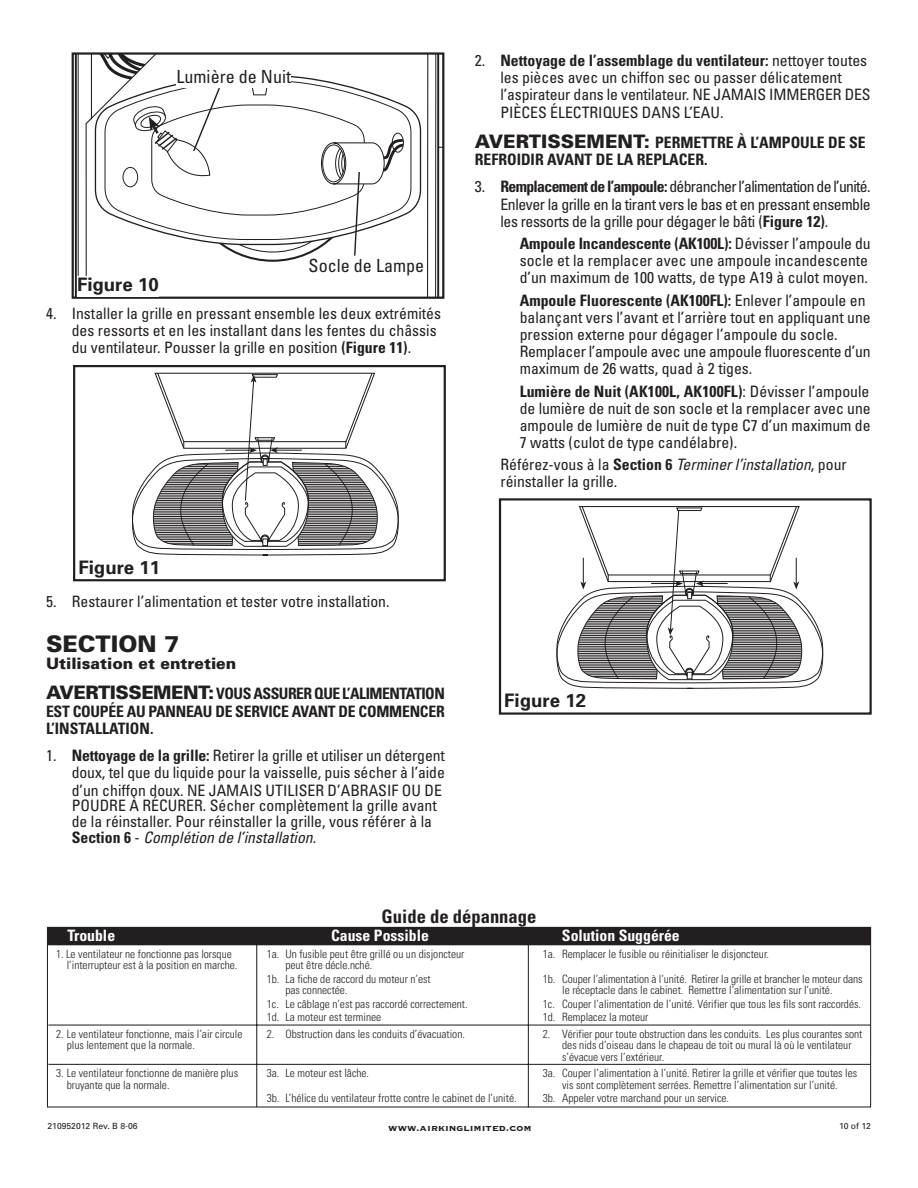
<style>
.page{position:relative;width:918px;height:1188px;background:#fff}
.page>*{position:absolute;margin:0;border:0;box-sizing:border-box;transform-origin:0 0}
.t1{font:900 22.8px "Univers";color:#231f20}
.t2{font:700 18.6px "Univers";color:#231f20}
.t3{font:700 condensed 18.6px "Univers";color:#231f20}
.t4{font:condensed 18.15px "Univers";color:#231f20}
.t5{font:condensed 15.75px/17.1px "Univers";color:#231f20}
.t6{font:700 condensed 15.75px/17.1px "Univers";letter-spacing:-.015em;color:#231f20}
.t7{font:700 condensed 15.75px/30.3px "Univers";letter-spacing:-.035em;color:#231f20}
.t8{font:700 condensed 15.75px "Univers";color:#fff}
.t9{font:300 condensed 11.4px/13.5px "Univers";color:#231f20}
.t10{font:700 11.4px "Copperplate";color:#231f20}
.t11{font:8.55px "Univers";color:#231f20}
.s1{font-weight:700}
.s2{font-weight:900;font-stretch:normal}
.s3{font-weight:900;font-stretch:normal;font-size:18.6px}
.s4{font-style:italic}
</style>
<div class="page">
<svg style="left:75px;top:55px;width:364px;height:241px"></svg>
<svg style="left:85px;top:55px;width:344px;height:241px"></svg>
<div style="left:72px;top:52px;width:372px;height:247px;border:2px solid #231f20"></div>
<div style="left:77px;top:276px;width:82px;height:20px;background:#fff"></div>
<svg style="left:90px;top:54px;width:353px;height:203px"></svg>
<div style="left:73px;top:365px;width:373px;height:216px;border:2px solid #231f20"></div>
<svg style="left:131px;top:372px;width:268px;height:184px"></svg>
<div style="left:499px;top:498px;width:373px;height:217px;border:2px solid #231f20"></div>
<svg style="left:556px;top:506px;width:268px;height:183px"></svg>
<div style="left:49px;top:929px;width:820px;height:16px;background:#231f20"></div>
<div style="left:47px;top:927px;width:824px;height:181px;border:1px solid #231f20"></div>
<hr style="left:256px;top:936px;width:1px;height:171px;background:#231f20">
<hr style="left:528px;top:937px;width:1px;height:171px;background:#231f20">
<hr style="left:48px;top:1025px;width:823px;height:1px;background:#231f20">
<hr style="left:48px;top:1064px;width:823px;height:1px;background:#231f20">
<p class="t4" style="left:177px;top:70px;width:116px">Lumière de Nuit</p>
<p class="t2" style="left:77px;top:278px;width:83px">Figure 10</p>
<p class="t4" style="left:309px;top:259px;width:117px">Socle de Lampe</p>
<p class="t5" style="left:72px;top:306px;width:371px;text-indent:-26px">4. Installer la grille en pressant ensemble les deux extrémités des ressorts et en les installant dans les fentes du châssis du ventilateur. Pousser la grille en position <span class="s1">(Figure 11)</span>.</p>
<p class="t2" style="left:78px;top:560px;width:83px">Figure 11</p>
<p class="t5" style="left:46px;top:594px;width:345px">5. Restaurer l’alimentation et tester votre installation.</p>
<h1 class="t1" style="left:46px;top:636px;width:135px">SECTION 7</h1>
<p class="t7" style="left:46px;top:650px;width:400px"><span class="s2">Utilisation et entretien<br></span><span class="s3">AVERTISSEMENT:</span>VOUS ASSURER QUE L’ALIMENTATION</p>
<p class="t6" style="left:46px;top:704px;width:400px">EST COUPÉE AU PANNEAU DE SERVICE AVANT DE COMMENCER<br>L’INSTALLATION.</p>
<p class="t5" style="left:72px;top:748px;width:375px;text-align:justify;text-indent:-26px">1. <span class="s1">Nettoyage de la grille:</span> Retirer la grille et utiliser un détergent doux, tel que du liquide pour la vaisselle, puis sécher à l’aide d’un chiffon doux. NE JAMAIS UTILISER D’ABRASIF OU DE</p>
<p class="t5" style="left:72px;top:799px;width:367px;line-height:15.8px">POUDRE À RÉCURER. Sécher complètement la grille avant de la réinstaller. Pour réinstaller la grille, vous référer à la<br><span class="s1">S e c t i o n 6</span> - <span class="s4">Complétion de l’installation</span>.</p>
<p class="t5" style="left:500px;top:53px;width:372px;text-indent:-26px">2. <span class="s1">Nettoyage de l’assemblage du ventilateur:</span> nettoyer toutes les pièces avec un chiffon sec ou passer délicatement l’aspirateur dans le ventilateur. NE JAMAIS IMMERGER DES PIÈCES ÉLECTRIQUES DANS L’EAU.</p>
<p class="t6" style="left:475px;top:135px;width:393px"><span class="s3">AVERTISSEMENT:</span> PERMETTRE À L’AMPOULE DE SE<br>REFROIDIR AVANT DE LA REPLACER.</p>
<p class="t5" style="left:500px;top:180px;width:372px;text-align:justify;text-indent:-26px">3. <span class="s1">Remplacement de l’ampoule:</span> débrancher l’alimentation de l’unité.<br>Enlever la grille en la tirant vers le bas et en pressant ensemble les ressorts de la grille pour dégager le bâti (<span class="s1">Figure 12)</span>.</p>
<p class="t5" style="left:520px;top:236px;width:352px"><span class="s1">Ampoule Incandescente (AK100L):</span> Dévisser l’ampoule du socle et la remplacer avec une ampoule incandescente d’un maximum de 100 watts, de type A19 à culot moyen.</p>
<p class="t5" style="left:520px;top:293px;width:352px"><span class="s1">Ampoule Fluorescente (AK100FL):</span> Enlever l’ampoule en balançant vers l’avant et l’arrière tout en appliquant une pression externe pour dégager l’ampoule du socle.<br>Remplacer l’ampoule avec une ampoule fluorescente d’un maximum de 26 watts, quad à 2 tiges.</p>
<p class="t5" style="left:520px;top:384px;width:352px;text-align:justify"><span class="s1">Lumière de Nuit (AK100L, AK100FL)</span>: Dévisser l’ampoule de lumière de nuit de son socle et la remplacer avec une ampoule de lumière de nuit de type C7 d’un maximum de 7 watts (culot de type candélabre).</p>
<p class="t5" style="left:500px;top:458px;width:348px">Référez-vous à la <span class="s1">Section 6</span> <span class="s4">Terminerl’installation</span>, pour réinstaller la grille.</p>
<p class="t2" style="left:504px;top:694px;width:83px">Figure 12</p>
<p class="t3" style="left:382px;top:910px;width:156px">Guide de dépannage</p>
<p class="t8" style="left:67px;top:930px;width:49px">Trouble</p>
<p class="t8" style="left:331px;top:930px;width:99px">Cause Possible</p>
<p class="t8" style="left:562px;top:930px;width:119px">Solution Suggérée</p>
<p class="t9" style="left:56px;top:948px;width:177px">1. Le ventilateur ne fonctionne pas lorsque</p>
<p class="t9" style="left:267px;top:948px;width:199px">1a. Un fusible peut être grillé ou un disjoncteur</p>
<p class="t9" style="left:543px;top:948px;width:228px">1a. Remplacer le fusible ou réinitialiser le disjoncteur.</p>
<p class="t9" style="left:67px;top:960px;width:172px">l’interrupteur est à la position en marche.</p>
<p class="t9" style="left:267px;top:960px;width:165px;text-indent:19px">peut être décle.nché.<br>1b. La fiche de raccord du moteur n’est</p>
<p class="t9" style="left:543px;top:973px;width:321px">1b. Couper l’alimentation à l’unité. Retirer la grille et brancher le moteur dans</p>
<p class="t9" style="left:285px;top:985px;width:64px">pas connectée.</p>
<p class="t9" style="left:562px;top:985px;width:272px">le réceptacle dans le cabinet. Remettre l’alimentation sur l’unité.</p>
<p class="t9" style="left:267px;top:998px;width:202px">1c. Le câblage n’est pas raccordé correctement.</p>
<p class="t9" style="left:543px;top:998px;width:320px">1c. Couper l’alimentation de l’unité. Vérifier que tous les fils sont raccordés.</p>
<p class="t9" style="left:267px;top:1012px;width:116px">1d. La moteur est terminee</p>
<p class="t9" style="left:543px;top:1012px;width:107px">1d. Remplacez la moteur</p>
<p class="t9" style="left:56px;top:1028px;width:188px">2. Le ventilateur fonctionne, mais l’air circule</p>
<p class="t9" style="left:267px;top:1028px;width:200px">2. Obstruction dans les conduits d’évacuation.</p>
<p class="t9" style="left:543px;top:1028px;width:321px">2. Vérifier pour toute obstruction dans les conduits. Les plus courantes sont</p>
<p class="t9" style="left:67px;top:1040px;width:130px">plus lentement que la normale.</p>
<p class="t9" style="left:562px;top:1041px;width:291px;line-height:11.4px">des nids d’oiseau dans le chapeau de toit ou mural là où le ventilateur s’évacue vers l’extérieur.</p>
<p class="t9" style="left:56px;top:1068px;width:184px">3. Le ventilateur fonctionne de manière plus</p>
<p class="t9" style="left:267px;top:1068px;width:104px">3a. Le moteur est lâche.</p>
<p class="t9" style="left:543px;top:1068px;width:316px">3a. Couper l’alimentation à l’unité. Retirer la grille et vérifier que toutes les</p>
<p class="t9" style="left:67px;top:1079px;width:104px">bruyante que la normale.</p>
<p class="t9" style="left:562px;top:1079px;width:277px">vis sont complètement serrées. Remettre l’alimentation sur l’unité.</p>
<p class="t9" style="left:267px;top:1093px;width:251px">3b. L’hélice du ventilateur frotte contre le cabinet de l’unité.</p>
<p class="t9" style="left:543px;top:1093px;width:188px">3b. Appeler votre marchand pour un service.</p>
<p class="t11" style="left:47px;top:1123px;width:92px">210952012 Rev. B 8-06</p>
<p class="t10" style="left:388px;top:1121px;width:145px">www.airkinglimited.com</p>
<p class="t11" style="left:839px;top:1123px;width:33px">10 of 12</p>
</div>
